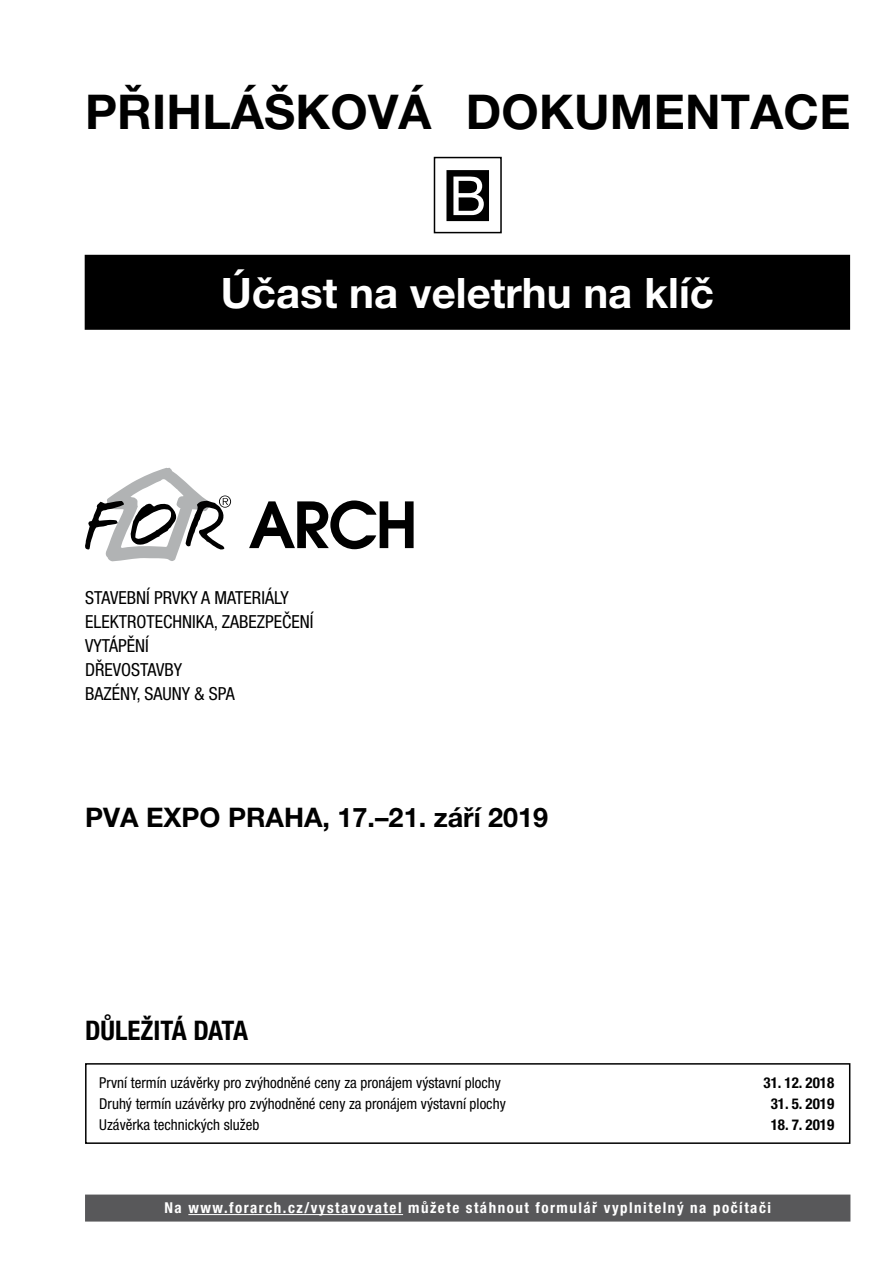
<style>
.page{position:relative;width:893px;height:1263px;background:#fff}
.page>*{position:absolute;margin:0;border:0;box-sizing:border-box;transform-origin:0 0}
.t1{font:54px "Helvetica Neue LT Pro";color:#fff}
.t2{font:700 48px "Helvetica Neue LT Pro";letter-spacing:.005em;color:#000}
.t3{font:700 42px "Helvetica Neue LT Pro";color:#fff}
.t4{font:700 27px "Helvetica Neue LT Pro";color:#000}
.t5{font:700 condensed 27px "Helvetica Neue LT Pro";color:#000}
.t6{font:condensed 18px/24px "Helvetica Neue LT Pro";color:#000}
.t7{font:condensed 15px "Helvetica Neue LT Pro";color:#000}
.t8{font:700 condensed 15px "Helvetica Neue LT Pro";letter-spacing:.1em;color:#fff}
.t9{font:700 condensed 15px "Helvetica Neue LT Pro";color:#000}
</style>
<div class="page">
<div style="left:85px;top:1063px;width:765px;height:81px;border:2px solid #000"></div>
<div style="left:85px;top:1194px;width:765px;height:27px;background:#58585a"></div>
<hr style="left:188px;top:1214px;width:215px;height:1px;background:#fff">
<div style="left:85px;top:255px;width:765px;height:75px;background:#000"></div>
<div style="left:446px;top:170px;width:43px;height:51px;background:#000"></div>
<div style="left:434px;top:157px;width:68px;height:76px;border:2px solid #000"></div>
<svg style="left:85px;top:467px;width:146px;height:94px"></svg>
<svg style="left:249px;top:500px;width:165px;height:49px"></svg>
<h2 class="t2" style="left:85px;top:82px;width:767px">PŘIHLÁŠKOVÁ DOKUMENTACE</h2>
<h1 class="t1" style="left:449px;top:164px;width:38px">B</h1>
<h3 class="t3" style="left:221px;top:267px;width:495px">Účast na veletrhu na klíč</h3>
<p class="t6" style="left:85px;top:585px;width:230px">STAVEBNÍ PRVKY A MATERIÁLY<br>ELEKTROTECHNIKA, ZABEZPEČENÍ<br>VYTÁPĚNÍ<br>DŘEVOSTAVBY<br>BAZÉNY, SAUNY &amp; SPA</p>
<h3 class="t4" style="left:85px;top:801px;width:465px">PVA EXPO PRAHA, 17.–21. září 2019</h3>
<h3 class="t5" style="left:85px;top:1014px;width:165px">DŮLEŽITÁ DATA</h3>
<p class="t7" style="left:99px;top:1074px;width:403px">První termín uzávěrky pro zvýhodněné ceny za pronájem výstavní plochy</p>
<p class="t9" style="left:763px;top:1074px;width:72px">31. 12. 2018</p>
<p class="t7" style="left:99px;top:1095px;width:408px">Druhý termín uzávěrky pro zvýhodněné ceny za pronájem výstavní plochy</p>
<p class="t9" style="left:771px;top:1095px;width:65px">31. 5. 2019</p>
<p class="t7" style="left:99px;top:1116px;width:162px">Uzávěrka technických služeb</p>
<p class="t9" style="left:771px;top:1116px;width:65px">18. 7. 2019</p>
<p class="t8" style="left:164px;top:1198px;width:608px">Na www.forarch.cz/vystavovatel můžete stáhnout formulář vyplnitelný na počítači</p>
</div>
